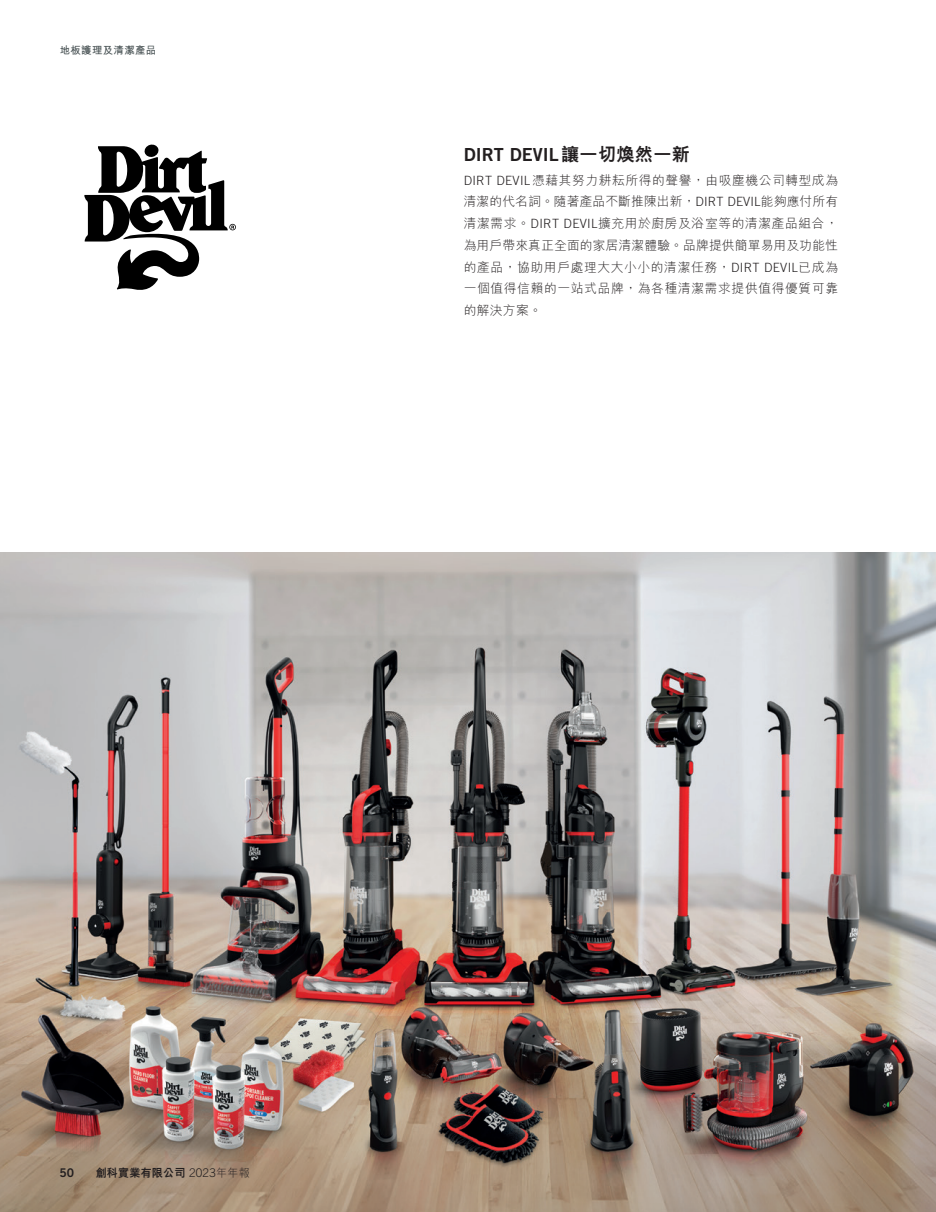
<style>
.page{position:relative;width:936px;height:1212px;background:#fff}
.page>*{position:absolute;margin:0;border:0;box-sizing:border-box;transform-origin:0 0}
.t1{font:18px "Trade Gothic LT Pro Bd 2";color:#231f20}
.t2{font:300 12.75px/21.8px "M Hei HK";letter-spacing:.05em;color:#231f20;text-align:justify}
.t3{font:12px "Trade Gothic LT Pro Bd 2";color:#231f20}
.t4{font:800 11.25px "M Hei HK";letter-spacing:.025em;color:#231f20}
.t5{font:700 10.5px "M Hei HK";letter-spacing:.025em;color:#475153}
.s1{font-family:"M Hei HK";font-weight:800}
.s2{font-family:"Trade Gothic LT Pro"}
.s3{font-family:"Trade Gothic LT Pro";font-weight:300;font-size:12px}
.s4{font-weight:300}
</style>
<div class="page">
<img style="left:0;top:552px;width:935px;height:660px">
<svg style="left:84px;top:144px;width:152px;height:146px"></svg>
<p class="t5" style="left:60px;top:42px;width:98px">地板護理及清潔產品</p>
<h1 class="t1" style="left:463px;top:143px;width:228px">DIRT DEVIL<span class="s1">讓一切煥然一新</span></h1>
<p class="t2" style="left:463px;top:168px;width:376px"><span class="s2">DIRT DEVIL</span>憑藉其努力耕耘所得的聲譽，由吸塵機公司轉型成為清潔的代名詞。隨著產品不斷推陳出新，<span class="s2">DIRT DEVIL</span>能夠應付所有清潔需求。<span class="s2">DIRT DEVIL</span>擴充用於廚房及浴室等的清潔產品組合，為用戶帶來真正全面的家居清潔體驗。品牌提供簡單易用及功能性的產品，協助用戶處理大大小小的清潔任務，<span class="s2">DIRT DEVIL</span>已成為一個值得信賴的一站式品牌，為各種清潔需求提供值得優質可靠的解決方案。</p>
<p class="t3" style="left:60px;top:1165px;width:16px">50</p>
<p class="t4" style="left:96px;top:1167px;width:155px">創科實業有限公司 <span class="s3">2023</span><span class="s4">年年報</span></p>
</div>
